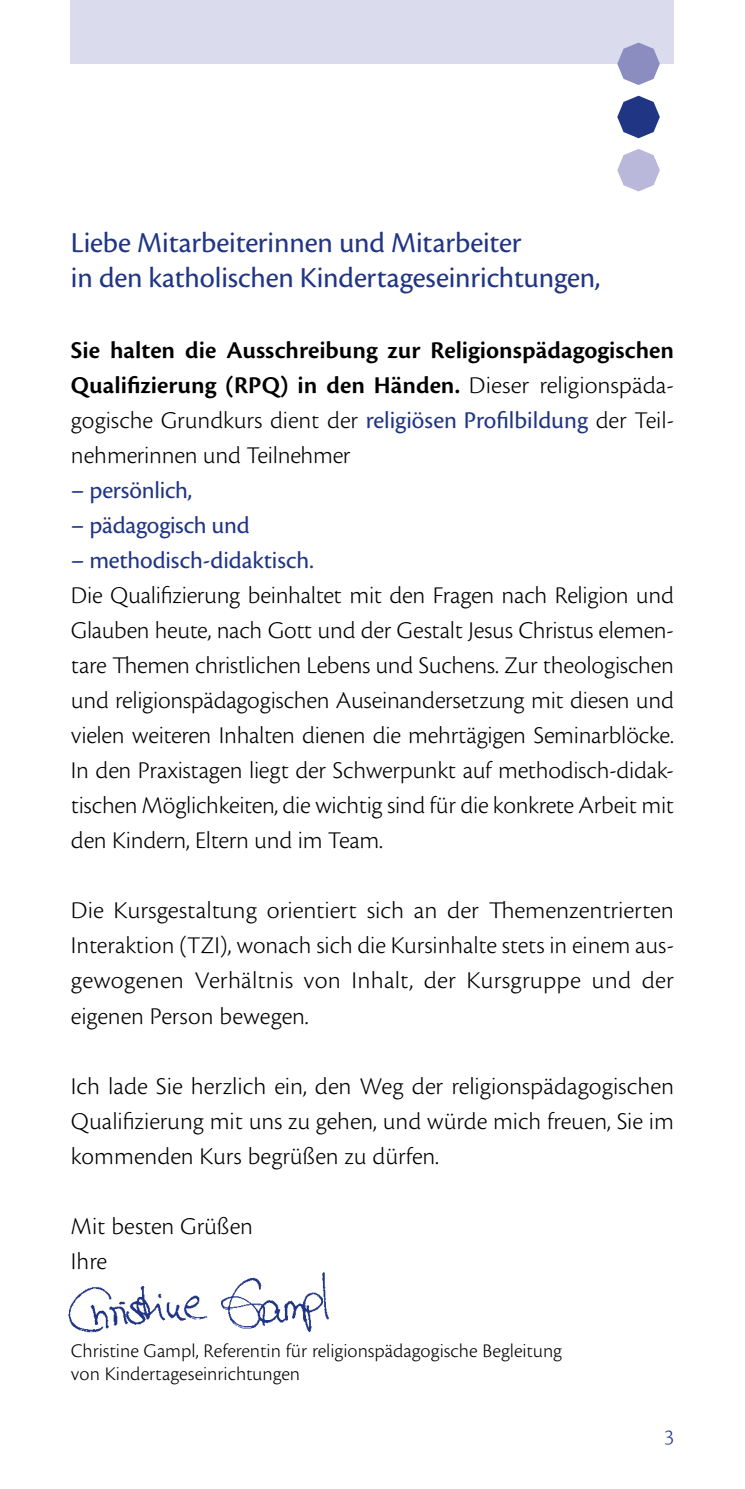
<style>
.page{position:relative;width:745px;height:1489px;background:#fff}
.page>*{position:absolute;margin:0;border:0;box-sizing:border-box;transform-origin:0 0}
.t1{font:30px/35px "Cronos Pro";letter-spacing:-.005em;color:#203584}
.t2{font:25px/35px "Cronos Pro Lt Capt";letter-spacing:-.01em;color:#000;text-align:justify}
.t3{font:600 25px/35px "Cronos Pro";color:#000}
.t4{font:25px "Cronos Pro";letter-spacing:-.01em;color:#203584}
.t5{font:300 22.5px "Cronos Pro";color:#203584}
.t6{font:20px/22.5px "Cronos Pro Lt Capt";color:#000}
.s1{font-family:"Cronos Pro Lt Capt";font-weight:400}
.s2{font-family:"Cronos Pro";color:#203584}
</style>
<div class="page">
<div style="left:71px;top:0;width:602px;height:64px;background:#dbdbee"></div>
<svg style="left:617px;top:43px;width:42px;height:42px"></svg>
<svg style="left:617px;top:96px;width:42px;height:42px"></svg>
<svg style="left:617px;top:149px;width:42px;height:42px"></svg>
<img style="left:68px;top:1272px;width:261px;height:61px">
<p class="t1" style="left:71px;top:225px;width:530px">Liebe Mitarbeiterinnen und Mitarbeiter<br>in den katholischen Kindertageseinrichtungen,</p>
<p class="t3" style="left:71px;top:333px;width:604px">Sie halten die Ausschreibung zur Religionspädagogischen<br>Qualifizierung (RPQ) in den Händen. <span class="s1">Dieser religionspäda-</span></p>
<p class="t2" style="left:71px;top:403px;width:604px">gogische Grundkurs dient der <span class="s2">religiösen Profilbildung</span> der Teil&shy;nehmerinnen und Teilnehmer</p>
<p class="t4" style="left:71px;top:476px;width:122px">– persönlich,</p>
<p class="t4" style="left:71px;top:511px;width:180px">– pädagogisch und</p>
<p class="t4" style="left:71px;top:546px;width:244px">– methodisch-didaktisch.</p>
<p class="t2" style="left:71px;top:578px;width:604px">Die Qualifizierung beinhaltet mit den Fragen nach Religion und Glauben heute, nach Gott und der Gestalt Jesus Christus elemen&shy;tare Themen christlichen Lebens und Suchens. Zur theologischen und religionspädagogischen Auseinandersetzung mit diesen und vielen weiteren Inhalten dienen die mehrtägigen Seminarblöcke.<br>In den Praxistagen liegt der Schwerpunkt auf methodisch-didak&shy;tischen Möglichkeiten, die wichtig sind für die konkrete Arbeit mit den Kindern, Eltern und im Team.</p>
<p class="t2" style="left:71px;top:893px;width:604px">Die Kursgestaltung orientiert sich an der Themenzentrierten Interaktion (TZI), wonach sich die Kursinhalte stets in einem aus&shy;gewogenen Verhältnis von Inhalt, der Kursgruppe und der eigenen Person bewegen.</p>
<p class="t2" style="left:71px;top:1068px;width:604px">Ich lade Sie herzlich ein, den Weg der religionspädagogischen Qualifizierung mit uns zu gehen, und würde mich freuen, Sie im kommenden Kurs begrüßen zu dürfen.</p>
<p class="t2" style="left:71px;top:1208px;width:183px">Mit besten Grüßen<br>Ihre</p>
<p class="t6" style="left:71px;top:1339px;width:492px">Christine Gampl, Referentin für religionspädagogische Begleitung von Kindertageseinrichtungen</p>
<p class="t5" style="left:663px;top:1423px;width:11px">3</p>
</div>
